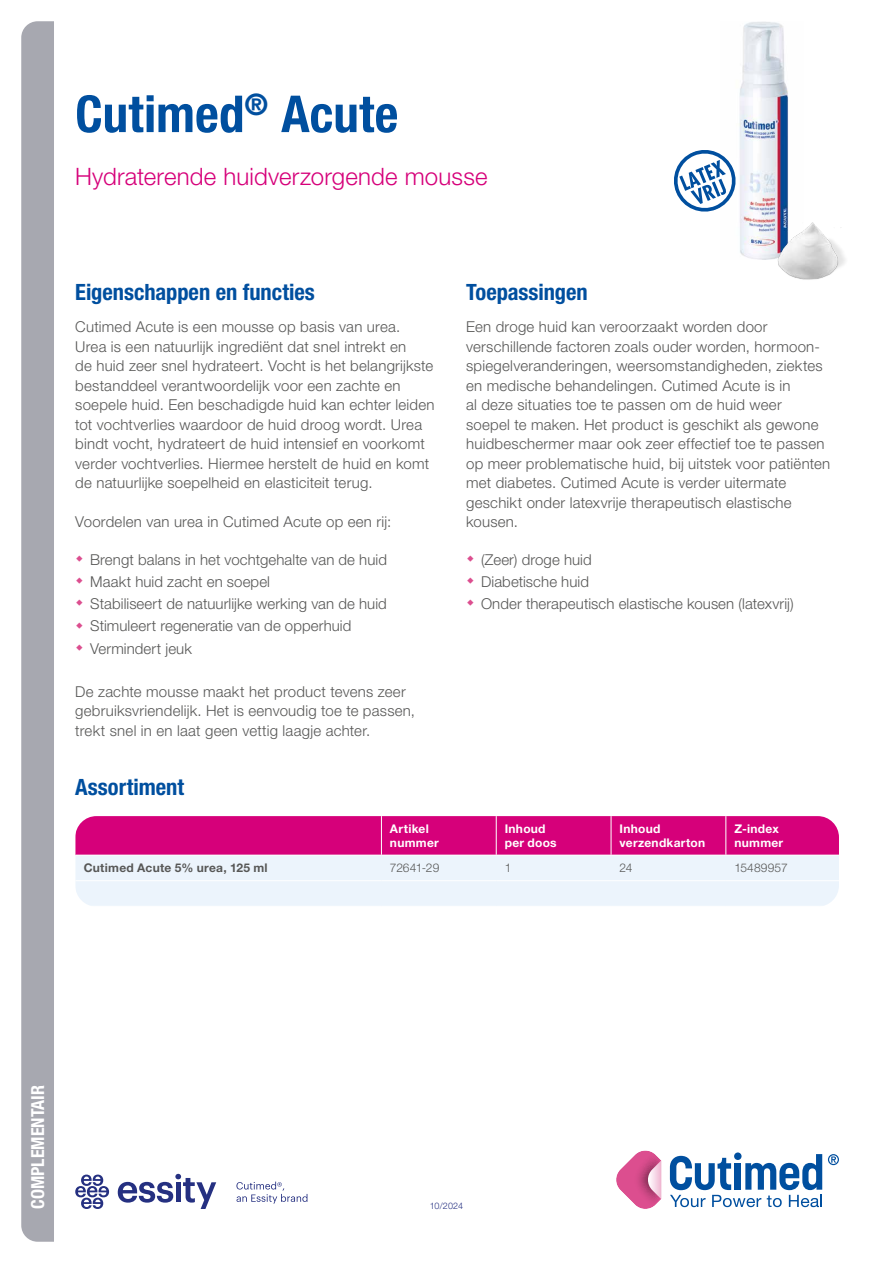
<style>
.page{position:relative;width:893px;height:1263px;background:#fff}
.page>*{position:absolute;margin:0;border:0;box-sizing:border-box;transform-origin:0 0}
.t1{font:700 condensed 51px "Helvetica Neue LT Std";letter-spacing:.005em;color:#004f9f}
.t2{font:300 24px "Helvetica Neue LT Std";letter-spacing:.005em;color:#d6007a}
.t3{font:700 condensed 22.5px "Helvetica Neue LT Std";color:#004f9f}
.t4{font:700 condensed 18px "Helvetica Neue LT Std";color:#fff}
.t5{font:300 15px/19.5px "Helvetica Neue LT Std";letter-spacing:.015em;color:#575756}
.t6{font:700 12px/13.5px "Helvetica Neue LT Std";letter-spacing:.025em;color:#fff}
.t7{font:700 12px "Helvetica Neue LT Std";letter-spacing:.025em;color:#575756}
.t8{font:300 12px "Helvetica Neue LT Std";color:#575756}
.t9{font:300 9px "Helvetica Neue LT Std";color:#253081}
</style>
<div class="page">
<div style="left:21px;top:21px;width:33px;height:1221px;background:#a7a8b0"></div>
<svg style="left:674px;top:150px;width:46px;height:62px"></svg>
<img style="left:720px;top:22px;width:68px;height:186px">
<img style="left:723px;top:200px;width:122px;height:80px">
<svg style="left:75px;top:816px;width:764px;height:90px;background:#e28ac3"></svg>
<hr style="left:611px;top:816px;width:1px;height:39px;background:#fff">
<hr style="left:725px;top:816px;width:1px;height:39px;background:#fff">
<hr style="left:381px;top:816px;width:1px;height:39px;background:#fff">
<hr style="left:496px;top:816px;width:1px;height:39px;background:#fff">
<hr style="left:75px;top:855px;width:306px;height:1px;background:#fff">
<hr style="left:381px;top:855px;width:115px;height:1px;background:#fff">
<hr style="left:496px;top:855px;width:115px;height:1px;background:#fff">
<hr style="left:611px;top:855px;width:115px;height:1px;background:#fff">
<hr style="left:726px;top:855px;width:113px;height:1px;background:#fff">
<hr style="left:75px;top:880px;width:306px;height:1px;background:#fff">
<hr style="left:381px;top:880px;width:115px;height:1px;background:#fff">
<hr style="left:496px;top:880px;width:115px;height:1px;background:#fff">
<hr style="left:611px;top:880px;width:115px;height:1px;background:#fff">
<hr style="left:726px;top:880px;width:113px;height:1px;background:#fff">
<svg style="left:828px;top:1154px;width:11px;height:11px"></svg>
<svg style="left:616px;top:1150px;width:45px;height:59px"></svg>
<svg style="left:670px;top:1154px;width:152px;height:53px"></svg>
<svg style="left:118px;top:1174px;width:98px;height:35px"></svg>
<svg style="left:75px;top:1174px;width:34px;height:35px"></svg>
<svg style="left:236px;top:1181px;width:71px;height:22px"></svg>
<h1 class="t1" style="left:75px;top:83px;width:325px">Cutimed<sup>®</sup> Acute</h1>
<h2 class="t2" style="left:75px;top:162px;width:414px">Hydraterende huidverzorgende mousse</h2>
<h3 class="t3" style="left:75px;top:278px;width:241px">Eigenschappen en functies</h3>
<p class="t5" style="left:75px;top:317px;width:361px">Cutimed Acute is een mousse op basis van urea.<br>Urea is een natuurlijk ingrediënt dat snel intrekt en<br>de huid zeer snel hydrateert. Vocht is het belangrijkste bestanddeel verantwoordelijk voor een zachte en soepele huid. Een beschadigde huid kan echter leiden tot vochtverlies waardoor de huid droog wordt. Urea bindt vocht, hydrateert de huid intensief en voorkomt verder vochtverlies. Hiermee herstelt de huid en komt de natuurlijke soepelheid en elasticiteit terug.</p>
<p class="t5" style="left:75px;top:512px;width:318px">Voordelen van urea in Cutimed Acute op een rij:</p>
<p class="t5" style="left:90px;top:548px;width:298px;line-height:22.2px">Brengt balans in het vochtgehalte van de huid Maakt huid zacht en soepel<br>Stabiliseert de natuurlijke werking van de huid Stimuleert regeneratie van de opperhuid Vermindert jeuk</p>
<p class="t5" style="left:75px;top:681px;width:341px">De zachte mousse maakt het product tevens zeer gebruiksvriendelijk. Het is eenvoudig toe te passen, trekt snel in en laat geen vettig laagje achter.</p>
<h3 class="t3" style="left:75px;top:773px;width:110px">Assortiment</h3>
<h3 class="t3" style="left:466px;top:278px;width:123px">Toepassingen</h3>
<p class="t5" style="left:466px;top:317px;width:366px">Een droge huid kan veroorzaakt worden door verschillende factoren zoals ouder worden, hormoon&shy;spiegelveranderingen, weersomstandigheden, ziektes en medische behandelingen. Cutimed Acute is in<br>al deze situaties toe te passen om de huid weer<br>soepel te maken. Het product is geschikt als gewone huidbeschermer maar ook zeer effectief toe te passen op meer problematische huid, bij uitstek voor patiënten met diabetes. Cutimed Acute is verder uitermate geschikt onder latexvrije therapeutisch elastische kousen.</p>
<p class="t5" style="left:481px;top:548px;width:314px;line-height:22.2px">(Zeer) droge huid<br>Diabetische huid<br>Onder therapeutisch elastische kousen (latexvrij)</p>
<p class="t6" style="left:390px;top:822px;width:50px">Artikel nummer</p>
<p class="t6" style="left:505px;top:822px;width:53px">Inhoud per doos</p>
<p class="t6" style="left:620px;top:822px;width:87px">Inhoud verzendkarton</p>
<p class="t6" style="left:734px;top:822px;width:50px">Z-index nummer</p>
<p class="t7" style="left:84px;top:860px;width:185px">Cutimed Acute 5% urea, 125 ml</p>
<p class="t8" style="left:390px;top:860px;width:51px">72641-29</p>
<p class="t8" style="left:505px;top:860px;width:8px">1</p>
<p class="t8" style="left:620px;top:860px;width:14px">24</p>
<p class="t8" style="left:734px;top:860px;width:55px">15489957</p>
<p class="t4" style="left:27px;top:1209px;width:125px;rotate:-90deg">COMPLEMENTAIR</p>
<p class="t9" style="left:430px;top:1200px;width:35px">10/2024</p>
</div>
